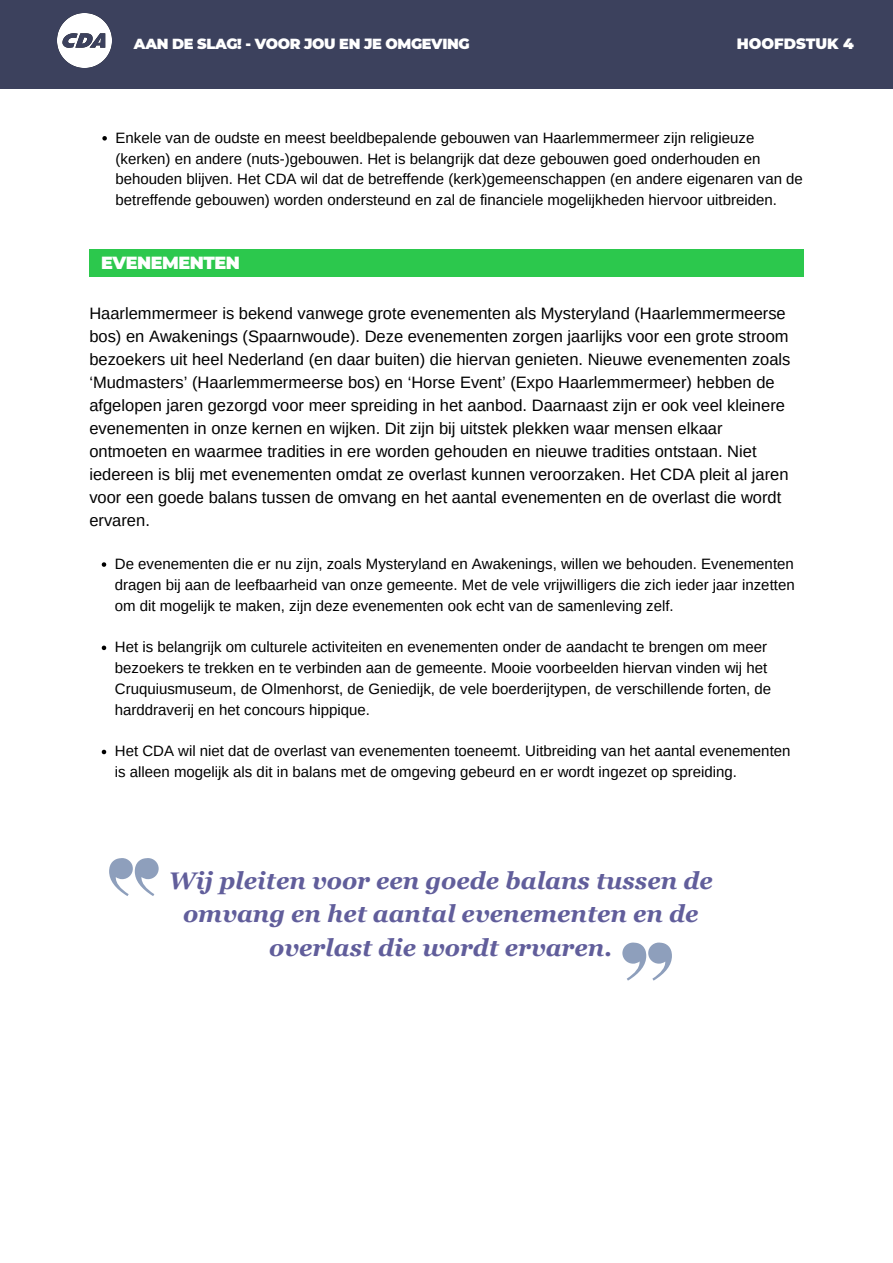
<style>
.page{position:relative;width:893px;height:1263px;background:#fff}
.page>*{position:absolute;margin:0;border:0;box-sizing:border-box;transform-origin:0 0}
.t1{font:italic 700 24px/33.2px "Georgia";color:#615e9b;text-align:center}
.t2{font:900 17.55px "Montserrat";letter-spacing:-.025em;color:#fff}
.t3{font:16.5px/23.1px "Arimo";color:#000}
.t4{font:15px/20.9px "Arimo";color:#000}
.t5{font:900 14.92px "Montserrat";color:#fff}
.t6{font:900 14.55px "Montserrat";letter-spacing:-.025em;color:#fff}
</style>
<div class="page">
<div style="left:0;top:0;width:893px;height:88px;background:#3c415d"></div>
<img style="left:58px;top:14px;width:54px;height:54px">
<div style="left:90px;top:249px;width:714px;height:27px;background:#2cc84d"></div>
<svg style="left:102px;top:562px;width:4px;height:5px"></svg>
<svg style="left:102px;top:646px;width:4px;height:4px"></svg>
<svg style="left:102px;top:750px;width:4px;height:4px"></svg>
<svg style="left:622px;top:942px;width:50px;height:38px"></svg>
<svg style="left:109px;top:858px;width:50px;height:38px"></svg>
<svg style="left:102px;top:136px;width:5px;height:5px"></svg>
<p class="t6" style="left:134px;top:35px;width:337px">AAN DE SLAG! - VOOR JOU EN JE OMGEVING</p>
<p class="t5" style="left:736px;top:34px;width:119px">HOOFDSTUK 4</p>
<p class="t4" style="left:115px;top:127px;width:689px">Enkele van de oudste en meest beeldbepalende gebouwen van Haarlemmermeer zijn religieuze (kerken) en andere (nuts-)gebouwen. Het is belangrijk dat deze gebouwen goed onderhouden en behouden blijven. Het CDA wil dat de betreffende (kerk)gemeenschappen (en andere eigenaren van de betreffende gebouwen) worden ondersteund en zal de financiele mogelijkheden hiervoor uitbreiden.</p>
<p class="t2" style="left:101px;top:252px;width:140px">EVENEMENTEN</p>
<p class="t3" style="left:89px;top:301px;width:702px">Haarlemmermeer is bekend vanwege grote evenementen als Mysteryland (Haarlemmermeerse bos) en Awakenings (Spaarnwoude). Deze evenementen zorgen jaarlijks voor een grote stroom bezoekers uit heel Nederland (en daar buiten) die hiervan genieten. Nieuwe evenementen zoals ‘Mudmasters’ (Haarlemmermeerse bos) en ‘Horse Event’ (Expo Haarlemmermeer) hebben de afgelopen jaren gezorgd voor meer spreiding in het aanbod. Daarnaast zijn er ook veel kleinere evenementen in onze kernen en wijken. Dit zijn bij uitstek plekken waar mensen elkaar ontmoeten en waarmee tradities in ere worden gehouden en nieuwe tradities ontstaan. Niet iedereen is blij met evenementen omdat ze overlast kunnen veroorzaken. Het CDA pleit al jaren voor een goede balans tussen de omvang en het aantal evenementen en de overlast die wordt ervaren.</p>
<p class="t4" style="left:115px;top:553px;width:681px;text-align:justify">De evenementen die er nu zijn, zoals Mysteryland en Awakenings, willen we behouden. Evenementen dragen bij aan de leefbaarheid van onze gemeente. Met de vele vrijwilligers die zich ieder jaar inzetten om dit mogelijk te maken, zijn deze evenementen ook echt van de samenleving zelf.</p>
<p class="t4" style="left:115px;top:637px;width:658px">Het is belangrijk om culturele activiteiten en evenementen onder de aandacht te brengen om meer bezoekers te trekken en te verbinden aan de gemeente. Mooie voorbeelden hiervan vinden wij het Cruquiusmuseum, de Olmenhorst, de Geniedijk, de vele boerderijtypen, de verschillende forten, de harddraverij en het concours hippique.</p>
<p class="t4" style="left:115px;top:741px;width:677px">Het CDA wil niet dat de overlast van evenementen toeneemt. Uitbreiding van het aantal evenementen is alleen mogelijk als dit in balans met de omgeving gebeurd en er wordt ingezet op spreiding.</p>
<h1 class="t1" style="left:169px;top:864px;width:545px">Wij pleiten voor een goede balans tussen de omvang en het aantal evenementen en de overlast die wordt ervaren.</h1>
</div>
